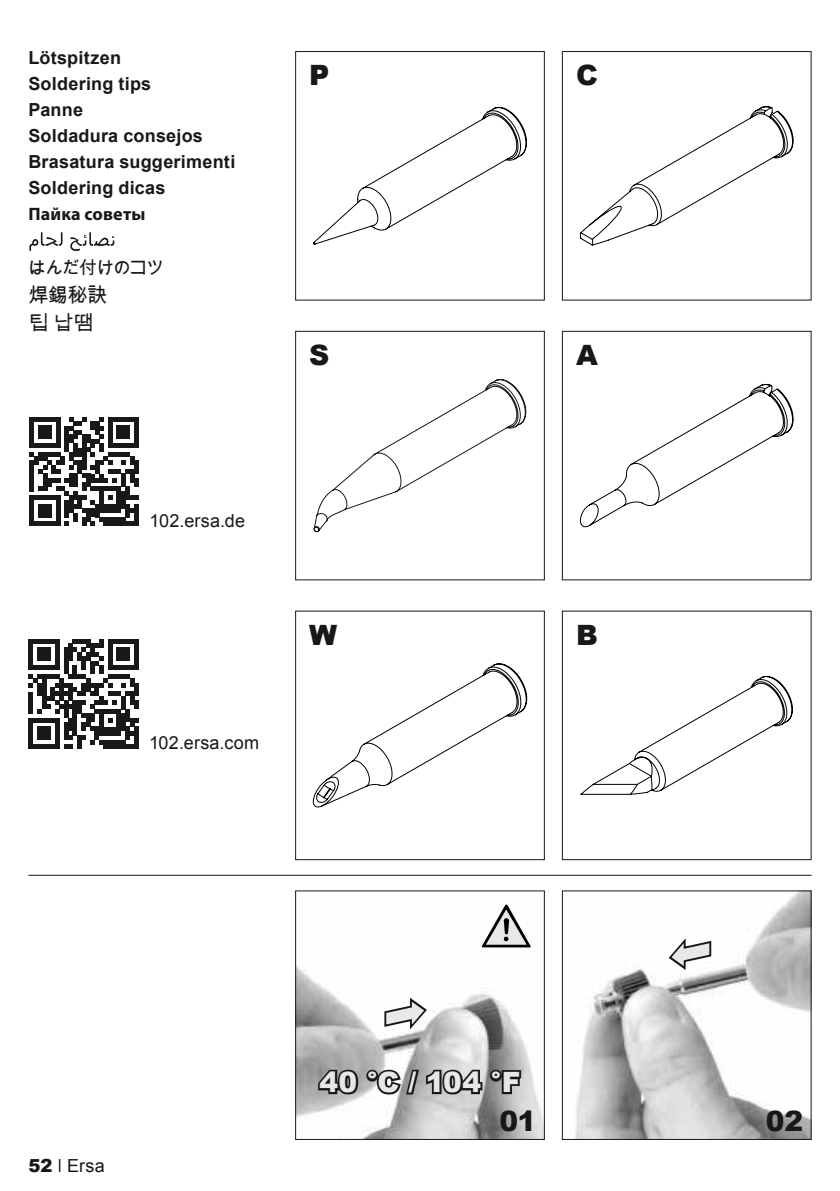
<style>
.page{position:relative;width:840px;height:1191px;background:#fff}
.page>*{position:absolute;margin:0;border:0;box-sizing:border-box;transform-origin:0 0}
.t1{font:900 28px "Arial";color:#1a171b}
.t2{font:900 28px "Arial";color:#e7e8e8}
.t3{font:20px/28px "Arial Unicode MS";letter-spacing:-.025em;color:#1a171b}
.t4{font:700 18px/26px "Arial";letter-spacing:.015em;color:#1a171b}
.t5{font:18px "Arial";letter-spacing:.01em;color:#1a171b}
.t6{font:700 18px "Myriad Pro";letter-spacing:.01em;color:#1a171b}
.t7{font:18px "Arial Unicode MS";letter-spacing:-.06em;color:#1a171b}
.s1{font-weight:900}
</style>
<div class="page">
<div style="left:295px;top:51px;width:249px;height:249px;border:1px solid #1a171b"></div>
<div style="left:295px;top:331px;width:249px;height:249px;border:1px solid #1a171b"></div>
<div style="left:295px;top:610px;width:249px;height:250px;border:1px solid #1a171b"></div>
<svg style="left:30px;top:417px;width:108px;height:109px"></svg>
<svg style="left:29px;top:639px;width:109px;height:109px"></svg>
<div style="left:561px;top:51px;width:250px;height:249px;border:1px solid #1a171b"></div>
<div style="left:561px;top:331px;width:250px;height:249px;border:1px solid #1a171b"></div>
<div style="left:561px;top:610px;width:250px;height:250px;border:1px solid #1a171b"></div>
<svg style="left:313px;top:106px;width:214px;height:139px"></svg>
<svg style="left:580px;top:106px;width:214px;height:140px"></svg>
<svg style="left:313px;top:379px;width:213px;height:153px"></svg>
<svg style="left:580px;top:384px;width:214px;height:144px"></svg>
<svg style="left:312px;top:663px;width:215px;height:145px"></svg>
<svg style="left:580px;top:675px;width:213px;height:120px"></svg>
<hr style="left:28px;top:874px;width:783px;height:1px;background:#1a171b">
<img style="left:297px;top:945px;width:245px;height:193px">
<div style="left:295px;top:890px;width:249px;height:250px;border:1px solid #1a171b"></div>
<img style="left:575px;top:892px;width:234px;height:246px">
<div style="left:561px;top:890px;width:250px;height:250px;border:1px solid #1a171b"></div>
<svg style="left:383px;top:991px;width:45px;height:46px"></svg>
<svg style="left:666px;top:930px;width:45px;height:46px"></svg>
<svg style="left:481px;top:904px;width:49px;height:43px"></svg>
<svg style="left:316px;top:1066px;width:207px;height:31px"></svg>
<svg style="left:29px;top:232px;width:85px;height:19px"></svg>
<p class="t4" style="left:28px;top:46px;width:208px">Lötspitzen<br>Soldering tips<br>Panne<br>Soldadura consejos<br>Brasatura suggerimenti<br>Soldering dicas</p>
<p class="t6" style="left:28px;top:203px;width:119px">Пайка советы</p>
<p class="t7" style="left:28px;top:255px;width:138px">はんだ付けのコツ</p>
<p class="t3" style="left:28px;top:281px;width:80px">焊錫秘訣팁 납땜</p>
<h1 class="t1" style="left:309px;top:59px;width:22px">P</h1>
<h1 class="t1" style="left:309px;top:339px;width:22px">S</h1>
<p class="t5" style="left:149px;top:514px;width:97px">102.ersa.de</p>
<p class="t5" style="left:149px;top:736px;width:111px">102.ersa.com</p>
<h1 class="t1" style="left:309px;top:619px;width:29px">W</h1>
<h1 class="t1" style="left:575px;top:59px;width:23px">C</h1>
<h1 class="t1" style="left:575px;top:339px;width:23px">A</h1>
<h1 class="t1" style="left:575px;top:619px;width:23px">B</h1>
<p class="t5" style="left:28px;top:1158px;width:78px"><span class="s1">52</span> <sup>|</sup> Ersa</p>
<h1 class="t2" style="left:319px;top:1066px;width:202px">40 °C / 104 °F</h1>
<h1 class="t1" style="left:499px;top:1105px;width:38px">01</h1>
<h1 class="t1" style="left:765px;top:1105px;width:39px">02</h1>
</div>
